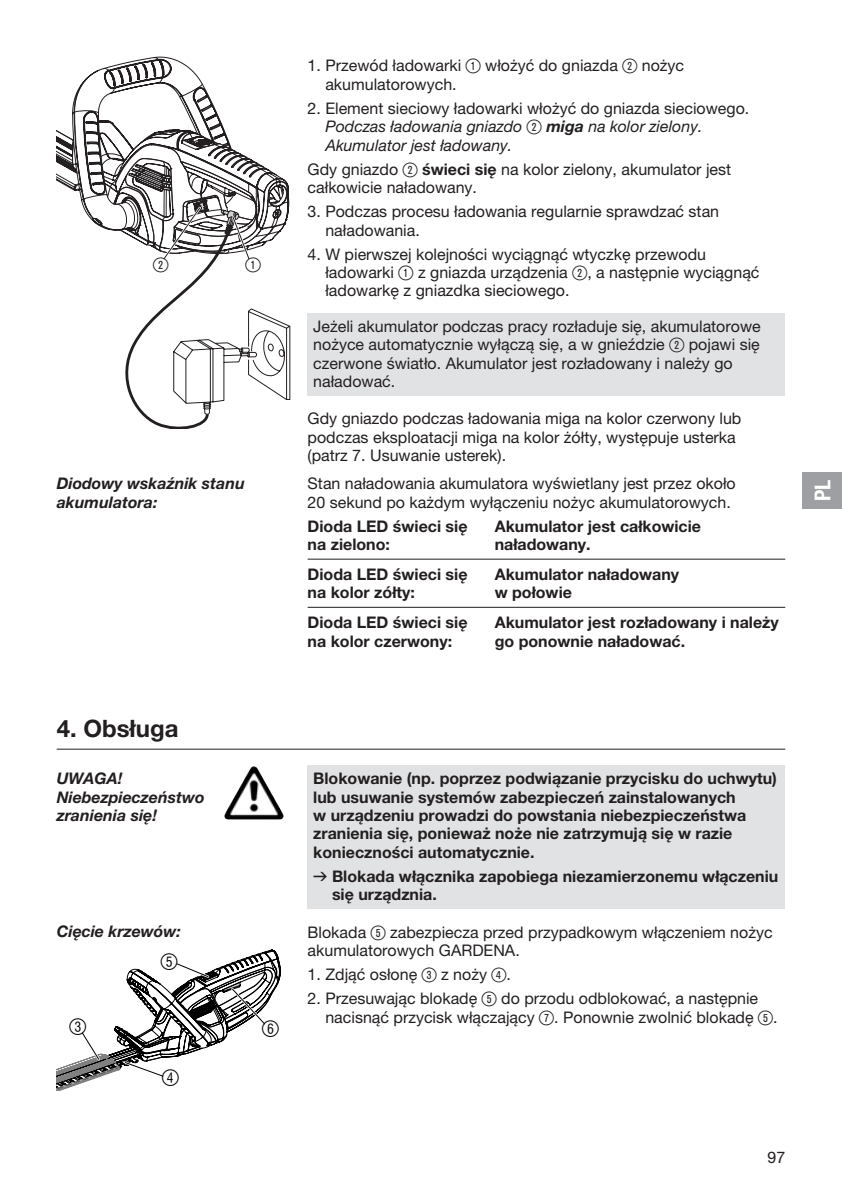
<style>
.page{position:relative;width:842px;height:1191px;background:#fff}
.page>*{position:absolute;margin:0;border:0;box-sizing:border-box;transform-origin:0 0}
.t1{font:700 24px "GARDENA Pro";color:#231f20}
.t2{font:22px "Ziffern";color:#000}
.t3{font:22px "GARDENA Pro Bo Cond";color:#fff}
.t4{font:20px "Ziffernim Kreisund Quadrat BQ";color:#231f20}
.t5{font:16px/18.4px "GARDENA Pro";color:#231f20}
.t6{font:700 16px/18.4px "GARDENA Pro";color:#231f20}
.t7{font:italic 16px/18.4px "GARDENA Pro";color:#231f20}
.t8{font:italic 700 16px/18.4px "GARDENA Pro";color:#231f20}
.s1{font-family:"Ziffernim Kreisund Quadrat BQ";font-size:20px}
.s2{font-style:normal}
.s3{font-family:"Ziffernim Kreisund Quadrat BQ";font-style:normal;font-size:20px}
.s4{font-weight:700}
.s5{font-family:"Formdruck";font-weight:400}
</style>
<div class="page">
<div style="left:802px;top:472px;width:40px;height:37px;background:#9d9fa2"></div>
<div style="left:308px;top:313px;width:477px;height:83px;background:#e1e2e4"></div>
<svg style="left:57px;top:57px;width:233px;height:372px"></svg>
<hr style="left:308px;top:559px;width:477px;height:1px;background:#231f20">
<hr style="left:308px;top:607px;width:477px;height:1px;background:#231f20">
<div style="left:308px;top:765px;width:477px;height:143px;background:#e1e2e4"></div>
<hr style="left:57px;top:748px;width:728px;height:1px;background:#231f20">
<img style="left:226px;top:766px;width:27px;height:45px">
<svg style="left:57px;top:949px;width:224px;height:141px"></svg>
<p class="t4" style="left:153px;top:253px;width:17px">2</p>
<p class="t4" style="left:245px;top:253px;width:17px">1</p>
<p class="t5" style="left:325px;top:56px;width:360px;text-indent:-18px">1. Przewód ładowarki <span class="s1">1</span> włożyć do gniazda <span class="s1">2</span> nożyc akumulatorowych.</p>
<p class="t7" style="left:325px;top:99px;width:425px;text-indent:-18px"><span class="s2">2. Element sieciowy ładowarki włożyć do gniazda sieciowego.<br></span>Podczas ładowania gniazdo <span class="s3">2</span> <span class="s4">miga</span> na kolor zielony.<br>Akumulator jest ładowany.</p>
<p class="t5" style="left:308px;top:159px;width:425px">Gdy gniazdo <span class="s1">2</span> <span class="s4">świeci się</span> na kolor zielony, akumulator jest całkowicie naładowany.</p>
<p class="t5" style="left:325px;top:202px;width:395px;text-indent:-18px">3. Podczas procesu ładowania regularnie sprawdzać stan naładowania.</p>
<p class="t5" style="left:325px;top:244px;width:436px;text-indent:-18px">4. W pierwszej kolejności wyciągnąć wtyczkę przewodu ładowarki <span class="s1">1</span> z gniazda urządzenia <span class="s1">2</span>, a następnie wyciągnąć ładowarkę z gniazdka sieciowego.</p>
<p class="t5" style="left:313px;top:317px;width:449px">Jeżeli akumulator podczas pracy rozładuje się, akumulatorowe nożyce automatycznie wyłączą się, a w gnieździe <span class="s1">2</span> pojawi się czerwone światło. Akumulator jest rozładowany i należy go naładować.</p>
<p class="t5" style="left:308px;top:409px;width:435px">Gdy gniazdo podczas ładowania miga na kolor czerwony lub podczas eksploatacji miga na kolor żółty, występuje usterka (patrz 7. Usuwanie usterek).</p>
<p class="t8" style="left:57px;top:474px;width:190px">Diodowy wskaźnik stanu akumulatora:</p>
<p class="t5" style="left:308px;top:474px;width:430px">Stan naładowania akumulatora wyświetlany jest przez około<br>20 sekund po każdym wyłączeniu nożyc akumulatorowych.</p>
<p class="t6" style="left:308px;top:516px;width:161px">Dioda LED świeci się</p>
<p class="t6" style="left:495px;top:516px;width:208px">Akumulator jest całkowicie</p>
<p class="t6" style="left:308px;top:535px;width:84px">na zielono:</p>
<p class="t6" style="left:495px;top:535px;width:97px">naładowany.</p>
<p class="t6" style="left:308px;top:565px;width:161px">Dioda LED świeci się</p>
<p class="t6" style="left:495px;top:565px;width:186px">Akumulator naładowany</p>
<p class="t6" style="left:308px;top:583px;width:109px">na kolor zółty:</p>
<p class="t6" style="left:495px;top:583px;width:79px">w połowie</p>
<p class="t6" style="left:308px;top:613px;width:161px">Dioda LED świeci się</p>
<p class="t6" style="left:495px;top:613px;width:286px">Akumulator jest rozładowany i należy</p>
<p class="t6" style="left:308px;top:631px;width:146px">na kolor czerwony:</p>
<p class="t6" style="left:495px;top:631px;width:192px">go ponownie naładować.</p>
<h1 class="t1" style="left:57px;top:714px;width:123px">4. Obsługa</h1>
<p class="t8" style="left:57px;top:769px;width:149px">UWAGA!<br>Niebezpieczeństwo zranienia się!</p>
<p class="t6" style="left:313px;top:769px;width:465px">Blokowanie (np. poprzez podwiązanie przycisku do uchwytu) lub usuwanie systemów zabezpieczeń zainstalowanych<br>w urządzeniu prowadzi do powstania niebezpieczeństwa zranienia się, ponieważ noże nie zatrzymują się w razie konieczności automatycznie.</p>
<p class="t6" style="left:332px;top:866px;width:448px;text-indent:-19px"><span class="s5">v</span> Blokada włącznika zapobiega niezamierzonemu włączeniu się urządznia.</p>
<p class="t8" style="left:57px;top:922px;width:126px">Cięcie krzewów:</p>
<h2 class="t2" style="left:161px;top:949px;width:19px">5</h2>
<p class="t5" style="left:308px;top:922px;width:466px">Blokada <span class="s1">5</span> zabezpiecza przed przypadkowym włączeniem nożyc akumulatorowych GARDENA.</p>
<p class="t5" style="left:308px;top:965px;width:205px">1. Zdjąć osłonę <span class="s1">3</span> z noży <span class="s1">4</span>.</p>
<p class="t5" style="left:325px;top:989px;width:454px;text-indent:-18px">2. Przesuwając blokadę <span class="s1">5</span> do przodu odblokować, a następnie nacisnąć przycisk włączający <span class="s1">7</span>. Ponownie zwolnić blokadę <span class="s1">5</span>.</p>
<h2 class="t2" style="left:69px;top:1014px;width:19px">3</h2>
<h2 class="t2" style="left:262px;top:1017px;width:19px">6</h2>
<h2 class="t2" style="left:162px;top:1065px;width:19px">4</h2>
<p class="t5" style="left:767px;top:1147px;width:19px">97</p>
<h2 class="t3" style="left:809px;top:501px;width:23px;rotate:-90deg">PL</h2>
</div>
